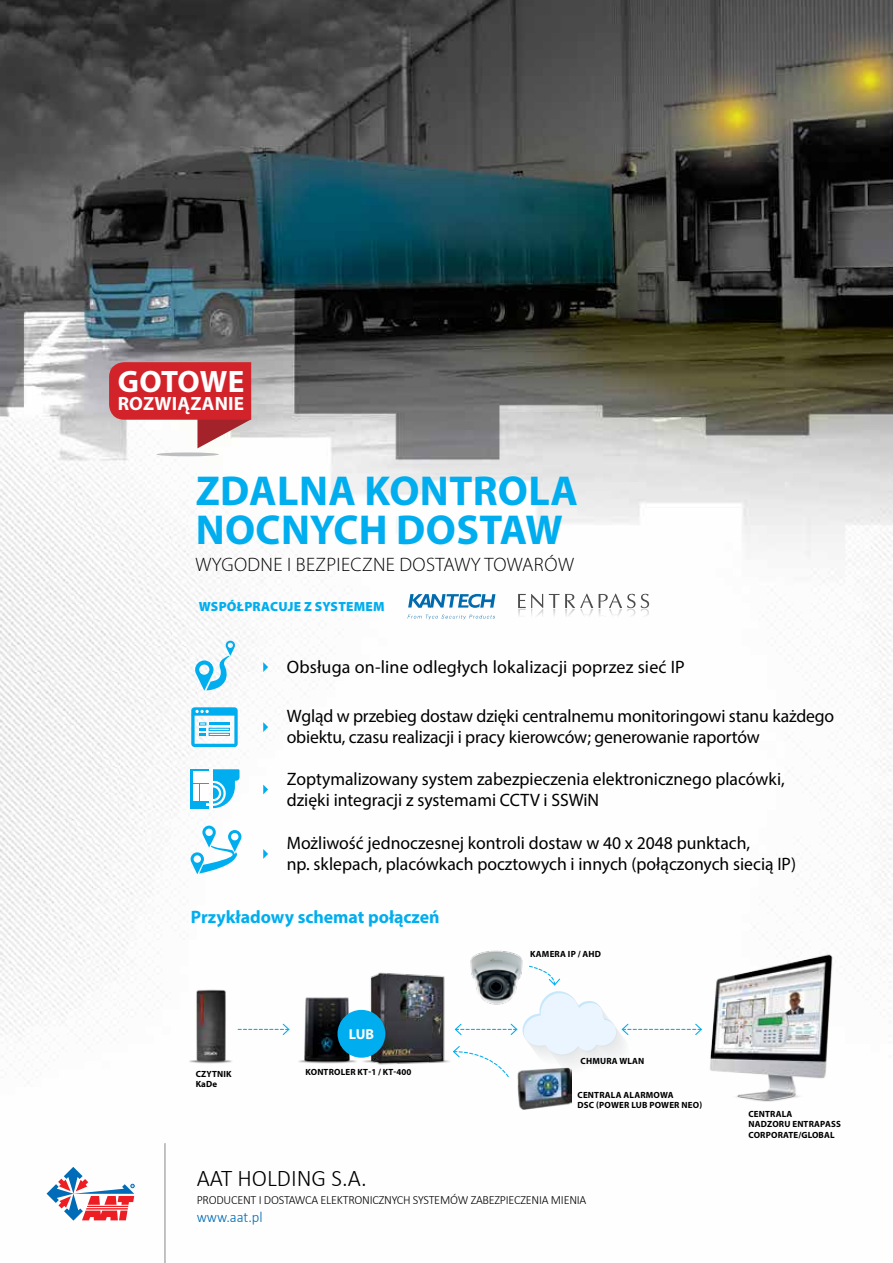
<style>
.page{position:relative;width:893px;height:1263px;background:#fff}
.page>*{position:absolute;margin:0;border:0;box-sizing:border-box;transform-origin:0 0}
.t1{font:700 42px/39px "Myriad Pro";letter-spacing:.01em;color:#00aeef}
.t2{font:700 31.05px "Myriad Pro";color:#fff}
.t3{font:300 24px "Calibri";color:#000}
.t4{font:300 19.5px "Myriad Pro";letter-spacing:.02em;color:#000}
.t5{font:700 19.2px "Myriad Pro";letter-spacing:.01em;color:#fff}
.t6{font:18px/21px "Myriad Pro";color:#000}
.t7{font:700 18px "Myriad Pro";color:#00aeef}
.t8{font:300 15px "Calibri";color:#006bb6}
.t9{font:700 14.4px "Myriad Pro";color:#fff}
.t10{font:900 13.35px "Myriad Pro";letter-spacing:.02em;color:#00aeef}
.t11{font:300 12.6px "Calibri";letter-spacing:-.02em;color:#000}
.t12{font:700 9px/10.5px "Myriad Pro";letter-spacing:.02em;color:#000}
</style>
<div class="page">
<img style="left:0;top:0;width:893px;height:1221px">
<svg style="left:47px;top:1167px;width:87px;height:53px"></svg>
<hr style="left:164px;top:1143px;width:2px;height:120px;background:#939598">
<img style="left:363px;top:970px;width:89px;height:99px">
<img style="left:290px;top:976px;width:61px;height:91px">
<img style="left:183px;top:976px;width:55px;height:91px">
<img style="left:351px;top:976px;width:101px;height:91px">
<img style="left:303px;top:995px;width:49px;height:70px">
<img style="left:702px;top:950px;width:137px;height:159px">
<img style="left:470px;top:949px;width:53px;height:16px">
<svg style="left:238px;top:1023px;width:52px;height:13px"></svg>
<div style="left:337px;top:1010px;width:48px;height:48px;background:#00aeef;border-radius:50%"></div>
<svg style="left:452px;top:965px;width:251px;height:113px"></svg>
<img style="left:517px;top:1067px;width:54px;height:43px">
<svg style="left:191px;top:707px;width:47px;height:40px"></svg>
<div style="left:209px;top:728px;width:21px;height:3px;background:#fff;border:1px solid #00aeef"></div>
<div style="left:209px;top:733px;width:21px;height:3px;background:#fff;border:1px solid #00aeef"></div>
<svg style="left:263px;top:662px;width:5px;height:10px"></svg>
<svg style="left:263px;top:722px;width:5px;height:10px"></svg>
<svg style="left:263px;top:785px;width:5px;height:9px"></svg>
<svg style="left:263px;top:849px;width:5px;height:10px"></svg>
<div style="left:190px;top:769px;width:19px;height:39px;background:#00aeef"></div>
<svg style="left:193px;top:769px;width:46px;height:39px"></svg>
<svg style="left:195px;top:641px;width:40px;height:50px"></svg>
<svg style="left:191px;top:826px;width:50px;height:48px"></svg>
<svg style="left:518px;top:594px;width:25px;height:29px"></svg>
<svg style="left:549px;top:594px;width:44px;height:29px"></svg>
<svg style="left:599px;top:593px;width:50px;height:31px"></svg>
<svg style="left:408px;top:594px;width:87px;height:14px"></svg>
<svg style="left:408px;top:615px;width:87px;height:4px"></svg>
<svg style="left:156px;top:452px;width:63px;height:4px"></svg>
<svg style="left:109px;top:362px;width:142px;height:86px"></svg>
<img style="left:192px;top:986px;width:36px;height:76px">
<h2 class="t2" style="left:118px;top:362px;width:128px">GOTOWE</h2>
<p class="t5" style="left:118px;top:391px;width:128px">ROZWIĄZANIE</p>
<h1 class="t1" style="left:196px;top:470px;width:384px">ZDALNA KONTROLA<br>NOCNYCH DOSTAW</h1>
<p class="t4" style="left:195px;top:553px;width:378px">WYGODNE I BEZPIECZNE DOSTAWY TOWARÓW</p>
<p class="t10" style="left:199px;top:597px;width:187px">WSPÓŁPRACUJE Z SYSTEMEM</p>
<p class="t6" style="left:287px;top:656px;width:400px">Obsługa on-line odległych lokalizacji poprzez sieć IP</p>
<p class="t6" style="left:287px;top:705px;width:549px">Wgląd w przebieg dostaw dzięki centralnemu monitoringowi stanu każdego obiektu, czasu realizacji i pracy kierowców; generowanie raportów</p>
<p class="t6" style="left:287px;top:768px;width:499px">Zoptymalizowany system zabezpieczenia elektronicznego placówki, dzięki integracji z systemami CCTV i SSWiN</p>
<p class="t6" style="left:287px;top:832px;width:511px">Możliwość jednoczesnej kontroli dostaw w 40 x 2048 punktach,<br>np. sklepach, placówkach pocztowych i innych (połączonych siecią IP)</p>
<p class="t7" style="left:191px;top:906px;width:250px">PRZYKŁADOWY SCHEMAT POŁĄCZEŃ</p>
<p class="t12" style="left:196px;top:1068px;width:37px">CZYTNIK<br>KADE</p>
<p class="t9" style="left:349px;top:1025px;width:9px">LUB</p>
<p class="t12" style="left:305px;top:1066px;width:108px">KONTROLER KT-1 / KT-400</p>
<p class="t12" style="left:530px;top:948px;width:72px">KAMERA IP / AHD</p>
<p class="t12" style="left:581px;top:1055px;width:19px">CHMURA</p>
<p class="t12" style="left:619px;top:1055px;width:8px">WLAN</p>
<p class="t12" style="left:578px;top:1089px;width:126px">CENTRALA ALARMOWA<br>DSC (POWER LUB POWER NEO)</p>
<h3 class="t3" style="left:197px;top:1162px;width:172px">AAT HOLDING S.A.</h3>
<p class="t11" style="left:197px;top:1192px;width:391px">PRODUCENT I DOSTAWCA ELEKTRONICZNYCH SYSTEMÓW ZABEZPIECZENIA MIENIA</p>
<p class="t8" style="left:197px;top:1208px;width:68px">www.aat.pl</p>
<p class="t12" style="left:748px;top:1108px;width:89px">CENTRALA<br>NADZORU ENTRAPASS<br>CORPORATE/GLOBAL</p>
</div>
